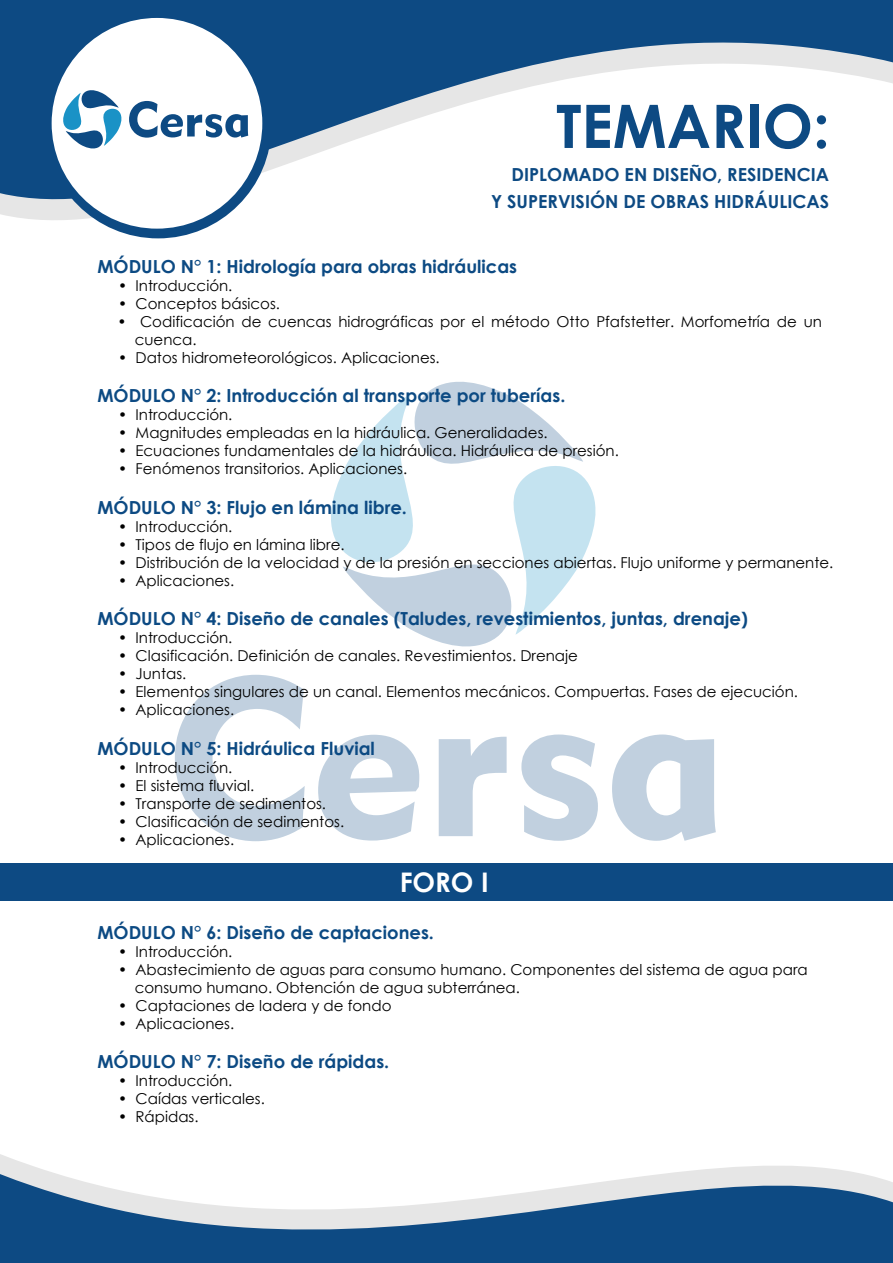
<style>
.page{position:relative;width:893px;height:1263px;background:#fff}
.page>*{position:absolute;margin:0;border:0;box-sizing:border-box;transform-origin:0 0}
.t1{font:700 60px "Century Gothic";color:#0d4a83}
.t2{font:700 27px "Century Gothic";color:#fff}
.t3{font:700 18px "Century Gothic";color:#0c4a83}
.t4{font:700 18px/27px "Century Gothic";color:#0d4a83;text-align:right}
.t5{font:15px/18px "Century Gothic";color:#000}
</style>
<div class="page">
<svg style="left:175px;top:675px;width:541px;height:166px"></svg>
<svg style="left:331px;top:382px;width:264px;height:264px"></svg>
<svg style="left:0;top:0;width:893px;height:239px"></svg>
<div style="left:45px;top:12px;width:227px;height:226px;background:#0d4a83;border-radius:50%"></div>
<div style="left:52px;top:18px;width:210px;height:211px;background:#fff;border-radius:50%"></div>
<svg style="left:129px;top:101px;width:119px;height:37px"></svg>
<svg style="left:63px;top:90px;width:59px;height:59px"></svg>
<svg style="left:0;top:1154px;width:893px;height:109px;fill:#0d4a83"></svg>
<div style="left:0;top:863px;width:893px;height:38px;background:#0d4a83"></div>
<h1 class="t1" style="left:556px;top:81px;width:275px">TEMARIO:</h1>
<p class="t4" style="left:491px;top:161px;width:340px">DIPLOMADO EN DISEÑO, RESIDENCIA<br>Y SUPERVISIÓN DE OBRAS HIDRÁULICAS</p>
<p class="t3" style="left:97px;top:252px;width:421px">MÓDULO N° 1: Hidrología para obras hidráulicas</p>
<p class="t5" style="left:118px;top:276px;width:116px">• Introducción.</p>
<p class="t5" style="left:118px;top:294px;width:163px">• Conceptos básicos.</p>
<p class="t5" style="left:135px;top:312px;width:689px;text-indent:-17px">• Codificación de cuencas hidrográficas por el método Otto Pfafstetter. Morfometría de un cuenca.</p>
<p class="t5" style="left:118px;top:348px;width:323px">• Datos hidrometeorológicos. Aplicaciones.</p>
<p class="t3" style="left:97px;top:382px;width:469px">MÓDULO N° 2: Introducción al transporte por tuberías.</p>
<p class="t5" style="left:118px;top:406px;width:116px">• Introducción.</p>
<p class="t5" style="left:118px;top:424px;width:431px">• Magnitudes empleadas en la hidráulica. Generalidades.</p>
<p class="t5" style="left:118px;top:442px;width:502px">• Ecuaciones fundamentales de la hidráulica. Hidráulica de presión.</p>
<p class="t5" style="left:118px;top:460px;width:291px">• Fenómenos transitorios. Aplicaciones.</p>
<p class="t3" style="left:97px;top:494px;width:311px">MÓDULO N° 3: Flujo en lámina libre.</p>
<p class="t5" style="left:118px;top:517px;width:116px">• Introducción.</p>
<p class="t5" style="left:118px;top:535px;width:228px">• Tipos de flujo en lámina libre.</p>
<p class="t5" style="left:118px;top:553px;width:717px">• Distribución de la velocidad y de la presión en secciones abiertas. Flujo uniforme y permanente.</p>
<p class="t5" style="left:118px;top:571px;width:118px">• Aplicaciones.</p>
<p class="t3" style="left:97px;top:605px;width:652px">MÓDULO N° 4: Diseño de canales (Taludes, revestimientos, juntas, drenaje)</p>
<p class="t5" style="left:118px;top:629px;width:116px">• Introducción.</p>
<p class="t5" style="left:118px;top:647px;width:461px">• Clasificación. Definición de canales. Revestimientos. Drenaje</p>
<p class="t5" style="left:118px;top:665px;width:70px">• Juntas.</p>
<p class="t5" style="left:118px;top:683px;width:681px">• Elementos singulares de un canal. Elementos mecánicos. Compuertas. Fases de ejecución.</p>
<p class="t5" style="left:118px;top:701px;width:118px">• Aplicaciones.</p>
<p class="t3" style="left:97px;top:735px;width:279px">MÓDULO N° 5: Hidráulica Fluvial</p>
<p class="t5" style="left:118px;top:758px;width:116px">• Introducción.</p>
<p class="t5" style="left:118px;top:776px;width:138px">• El sistema fluvial.</p>
<p class="t5" style="left:118px;top:794px;width:209px">• Transporte de sedimentos.</p>
<p class="t5" style="left:118px;top:812px;width:228px">• Clasificación de sedimentos.</p>
<p class="t5" style="left:118px;top:830px;width:118px">• Aplicaciones.</p>
<h2 class="t2" style="left:400px;top:862px;width:91px">FORO I</h2>
<p class="t3" style="left:97px;top:918px;width:338px">MÓDULO N° 6: Diseño de captaciones.</p>
<p class="t5" style="left:118px;top:942px;width:116px">• Introducción.</p>
<p class="t5" style="left:135px;top:960px;width:674px;text-indent:-17px">• Abastecimiento de aguas para consumo humano. Componentes del sistema de agua para consumo humano. Obtención de agua subterránea.</p>
<p class="t5" style="left:118px;top:996px;width:275px">• Captaciones de ladera y de fondo</p>
<p class="t5" style="left:118px;top:1014px;width:118px">• Aplicaciones.</p>
<p class="t3" style="left:97px;top:1048px;width:293px">MÓDULO N° 7: Diseño de rápidas.</p>
<p class="t5" style="left:118px;top:1072px;width:116px">• Introducción.</p>
<p class="t5" style="left:118px;top:1090px;width:148px">• Caídas verticales.</p>
<p class="t5" style="left:118px;top:1108px;width:82px">• Rápidas.</p>
</div>
